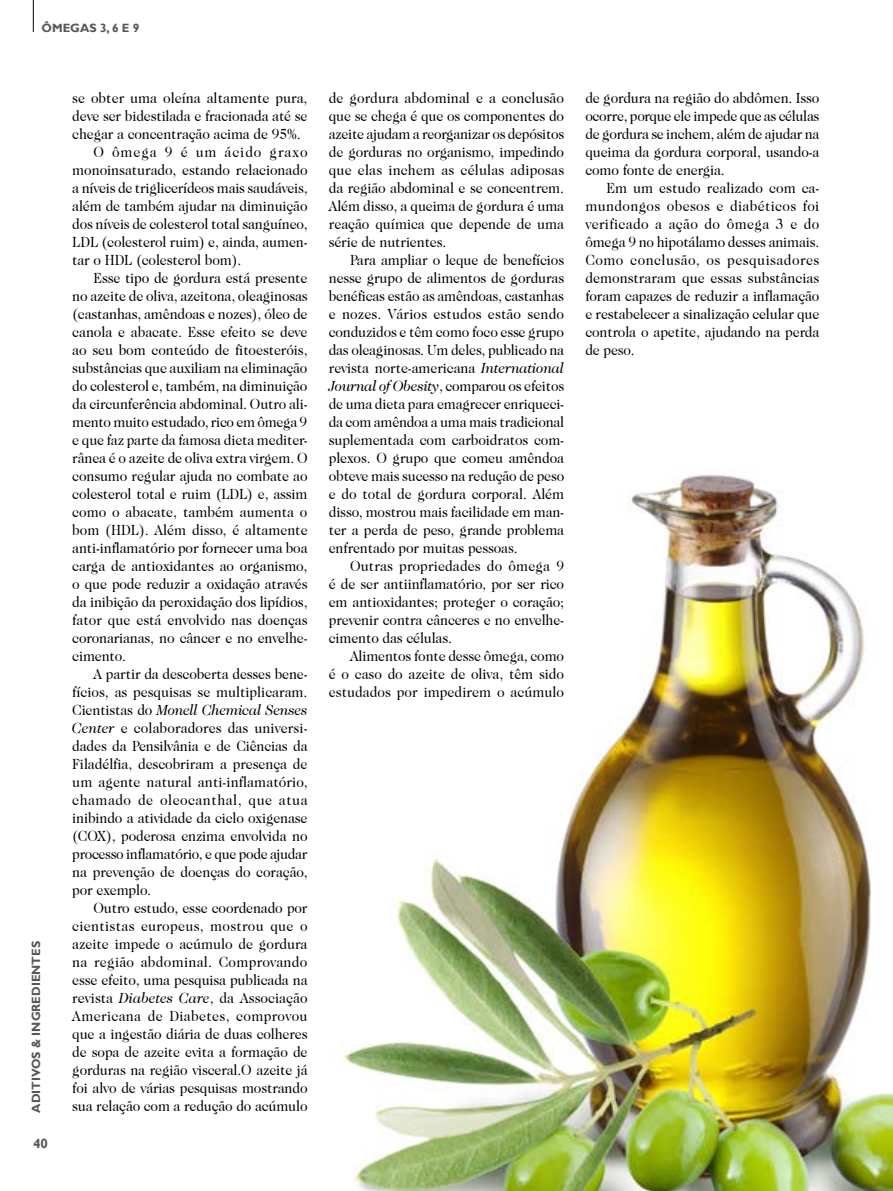
<style>
.page{position:relative;width:893px;height:1191px;background:#fff}
.page>*{position:absolute;margin:0;border:0;box-sizing:border-box;transform-origin:0 0}
.texto{font:15px/18px "Caslon 224 IT Cby BT";letter-spacing:-.01em;color:#000;text-align:justify;scale:.93 1}
.t1{font:700 13.5px "Gill Sans";color:#58585a}
.t2{font:700 12px "Gill Sans";color:#58585a}
.s1{font-family:"ITC Caslon 224";font-style:italic}
</style>
<div class="page">
<hr style="left:33px;top:0;width:1px;height:32px;background:#000">
<img style="left:343px;top:474px;width:550px;height:717px">
<p class="t2" style="left:42px;top:21px;width:99px">ÔMEGAS 3, 6 E 9</p>
<p class="t2" style="left:29px;top:1112px;width:173px;rotate:-90deg">ADITIVOS &amp; INGREDIENTES</p>
<p class="t1" style="left:33px;top:1135px;width:16px">40</p>
<p class="texto" style="left:72px;top:89px;width:254px">se obter uma oleína altamente pura, deve ser bidestilada e fracionada até se chegar a concentração acima de 95%.</p>
<p class="texto" style="left:72px;top:143px;width:255px;text-indent:21px">O ômega 9 é um ácido graxo monoinsaturado, estando relacionado a níveis de triglicerídeos mais saudáveis, além de também ajudar na diminuição dos níveis de colesterol total sanguíneo, LDL (colesterol ruim) e, ainda, aumen&shy;tar o HDL (colesterol bom).</p>
<p class="texto" style="left:72px;top:269px;width:255px;text-indent:21px">Esse tipo de gordura está presente no azeite de oliva, azeitona, oleaginosas (castanhas, amêndoas e nozes), óleo de canola e abacate. Esse efeito se deve ao seu bom conteúdo de fitoesteróis, substâncias que auxiliam na eliminação do colesterol e, também, na diminuição da circunferência abdominal. Outro ali&shy;mento muito estudado, rico em ômega 9 e que faz parte da famosa dieta mediter&shy;rânea é o azeite de oliva extra virgem. O consumo regular ajuda no combate ao colesterol total e ruim (LDL) e, assim como o abacate, também aumenta o bom (HDL). Além disso, é altamente anti-inflamatório por fornecer uma boa carga de antioxidantes ao organismo, o que pode reduzir a oxidação através da inibição da peroxidação dos lipídios, fator que está envolvido nas doenças coronarianas, no câncer e no envelhe&shy;cimento.</p>
<p class="texto" style="left:72px;top:665px;width:255px;text-indent:21px">A partir da descoberta desses bene&shy;fícios, as pesquisas se multiplicaram.<br>Cientistas do <span class="s1">Monell Chemical Senses Center</span> e colaboradores das universi&shy;dades da Pensilvânia e de Ciências da Filadélfia, descobriram a presença de um agente natural anti-inflamatório, chamado de oleocanthal, que atua inibindo a atividade da ciclo oxigenase (COX), poderosa enzima envolvida no processo inflamatório, e que pode ajudar na prevenção de doenças do coração, por exemplo.</p>
<p class="texto" style="left:72px;top:899px;width:255px;text-indent:21px">Outro estudo, esse coordenado por cientistas europeus, mostrou que o azeite impede o acúmulo de gordura na região abdominal. Comprovando esse efeito, uma pesquisa publicada na revista <span class="s1">Diabetes Care</span>, da Associação Americana de Diabetes, comprovou que a ingestão diária de duas colheres de sopa de azeite evita a formação de gorduras na região visceral.O azeite já foi alvo de várias pesquisas mostrando sua relação com a redução do acúmulo</p>
<p class="texto" style="left:329px;top:89px;width:255px">de gordura abdominal e a conclusão que se chega é que os componentes do azeite ajudam a reorganizar os depósitos de gorduras no organismo, impedindo que elas inchem as células adiposas da região abdominal e se concentrem.<br>Além disso, a queima de gordura é uma reação química que depende de uma série de nutrientes.</p>
<p class="texto" style="left:329px;top:251px;width:255px;text-indent:21px">Para ampliar o leque de benefícios nesse grupo de alimentos de gorduras benéficas estão as amêndoas, castanhas e nozes. Vários estudos estão sendo conduzidos e têm como foco esse grupo das oleaginosas. Um deles, publicado na revista norte-americana <span class="s1">International Journal of Obesity</span>, comparou os efeitos de uma dieta para emagrecer enriqueci&shy;da com amêndoa a uma mais tradicional suplementada com carboidratos com&shy;plexos. O grupo que comeu amêndoa obteve mais sucesso na redução de peso e do total de gordura corporal. Além disso, mostrou mais facilidade em man&shy;ter a perda de peso, grande problema enfrentado por muitas pessoas.</p>
<p class="texto" style="left:329px;top:557px;width:255px;text-indent:21px">Outras propriedades do ômega 9 é de ser antiinflamatório, por ser rico em antioxidantes; proteger o coração; prevenir contra cânceres e no envelhe&shy;cimento das células.</p>
<p class="texto" style="left:329px;top:647px;width:255px;text-indent:21px">Alimentos fonte desse ômega, como é o caso do azeite de oliva, têm sido estudados por impedirem o acúmulo</p>
<p class="texto" style="left:585px;top:89px;width:253px">de gordura na região do abdômen. Isso ocorre, porque ele impede que as células de gordura se inchem, além de ajudar na queima da gordura corporal, usando-a como fonte de energia.</p>
<p class="texto" style="left:585px;top:179px;width:253px;text-indent:21px">Em um estudo realizado com ca&shy;mundongos obesos e diabéticos foi verificado a ação do ômega 3 e do ômega 9 no hipotálamo desses animais.<br>Como conclusão, os pesquisadores demonstraram que essas substâncias foram capazes de reduzir a inflamação e restabelecer a sinalização celular que controla o apetite, ajudando na perda de peso.</p>
</div>
